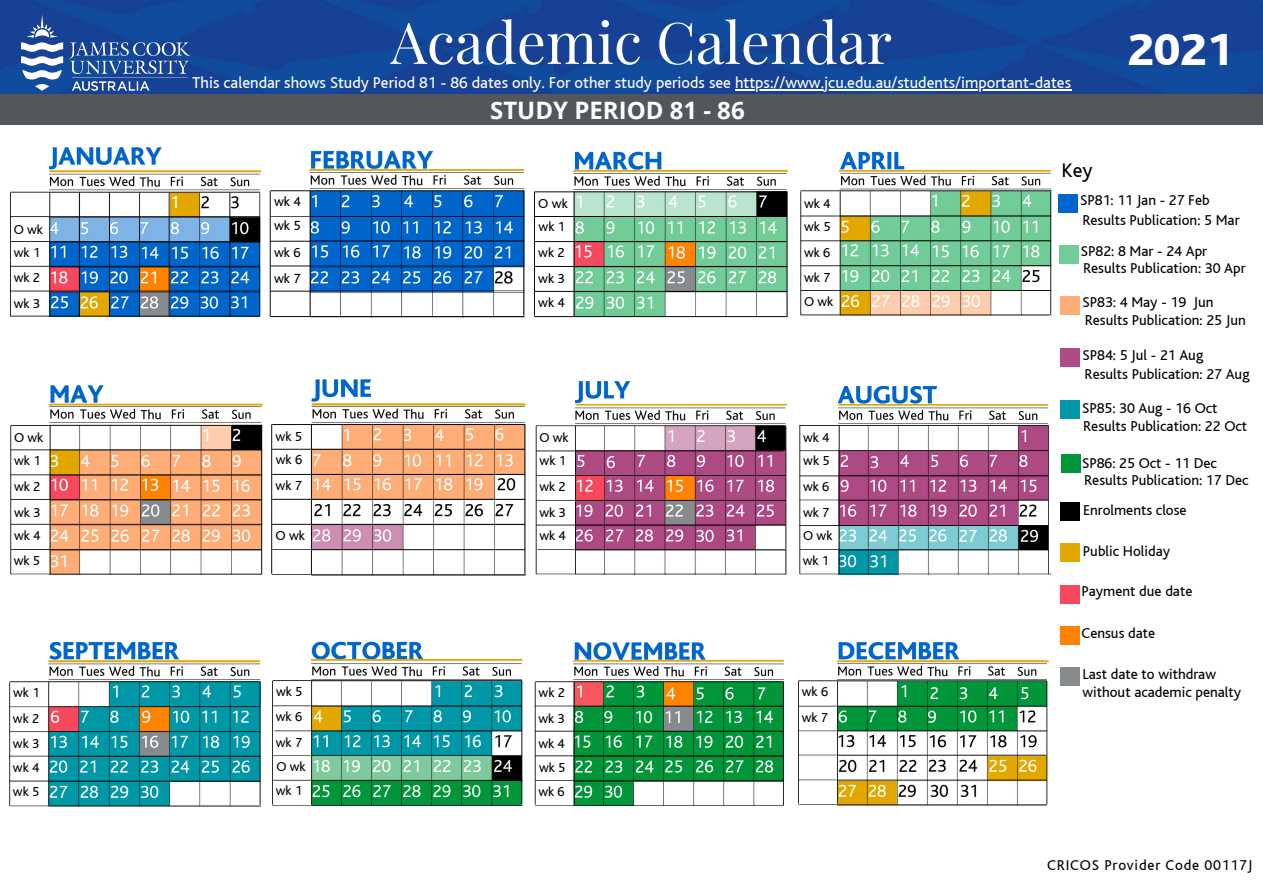
<style>
.page{position:relative;width:1263px;height:894px;background:#fff}
.page>*{position:absolute;margin:0;border:0;box-sizing:border-box;transform-origin:0 0}
.t1{font:57.45px "Playfair Display";color:#fff}
.t2{font:800 47.25px "Bliss";color:#fff}
.t3{font:700 24px "Open Sans";color:#fff}
.t4{font:20.55px "Bliss";color:#000}
.t5{font:16.5px "Bliss";color:#fff}
.t6{font:15px/17.1px "Bliss";color:#000}
.t7{font:15px "Bliss";letter-spacing:.055em;color:#000}
.t8{font:13.8px "Bliss";color:#000}
.t9{font:13.65px "Bliss";color:#000}
</style>
<div class="page">
<img style="left:0;top:0;width:1263px;height:95px">
<div style="left:0;top:95px;width:1263px;height:30px;background:#53565a"></div>
<img style="left:49px;top:642px;width:211px;height:38px">
<img style="left:311px;top:641px;width:211px;height:39px">
<img style="left:22px;top:15px;width:167px;height:75px">
<svg style="left:311px;top:658px;width:211px;height:2px"></svg>
<svg style="left:49px;top:660px;width:211px;height:2px"></svg>
<img style="left:49px;top:385px;width:213px;height:40px">
<svg style="left:49px;top:403px;width:214px;height:2px"></svg>
<img style="left:50px;top:148px;width:210px;height:44px">
<img style="left:310px;top:151px;width:214px;height:39px">
<svg style="left:50px;top:170px;width:211px;height:2px"></svg>
<svg style="left:309px;top:169px;width:215px;height:2px"></svg>
<div style="left:1061px;top:503px;width:19px;height:18px;background:#000"></div>
<div style="left:1060px;top:585px;width:20px;height:18px;background:#f8485e"></div>
<div style="left:1060px;top:626px;width:20px;height:18px;background:#ff8200"></div>
<div style="left:1060px;top:667px;width:20px;height:18px;background:#888b8d"></div>
<div style="left:1060px;top:543px;width:20px;height:18px;background:#e3a800"></div>
<img style="left:838px;top:386px;width:211px;height:38px">
<img style="left:840px;top:152px;width:211px;height:38px">
<img style="left:574px;top:642px;width:210px;height:38px">
<img style="left:837px;top:642px;width:209px;height:38px">
<img style="left:575px;top:381px;width:210px;height:43px">
<svg style="left:837px;top:660px;width:212px;height:2px"></svg>
<svg style="left:574px;top:659px;width:210px;height:2px"></svg>
<svg style="left:577px;top:404px;width:210px;height:1px"></svg>
<img style="left:573px;top:151px;width:215px;height:39px">
<svg style="left:573px;top:170px;width:215px;height:1px"></svg>
<svg style="left:839px;top:170px;width:211px;height:2px"></svg>
<svg style="left:839px;top:404px;width:209px;height:1px"></svg>
<div style="left:1061px;top:455px;width:19px;height:18px;background:#009639"></div>
<div style="left:1058px;top:194px;width:19px;height:18px;background:#06c"></div>
<div style="left:1059px;top:245px;width:19px;height:18px;background:#71cc98"></div>
<div style="left:1060px;top:296px;width:20px;height:18px;background:#fead77"></div>
<div style="left:1060px;top:348px;width:20px;height:18px;background:#ad4b84"></div>
<div style="left:1060px;top:400px;width:20px;height:18px;background:#0098a7"></div>
<img style="left:312px;top:379px;width:213px;height:45px">
<svg style="left:312px;top:403px;width:214px;height:2px"></svg>
<svg style="left:10px;top:192px;width:250px;height:124px"></svg>
<svg style="left:534px;top:191px;width:254px;height:126px"></svg>
<svg style="left:800px;top:190px;width:251px;height:125px"></svg>
<svg style="left:10px;top:425px;width:252px;height:149px"></svg>
<svg style="left:271px;top:424px;width:255px;height:151px"></svg>
<svg style="left:536px;top:425px;width:250px;height:149px"></svg>
<svg style="left:799px;top:425px;width:252px;height:149px"></svg>
<svg style="left:9px;top:681px;width:252px;height:125px"></svg>
<svg style="left:272px;top:680px;width:250px;height:125px"></svg>
<svg style="left:535px;top:681px;width:249px;height:124px"></svg>
<svg style="left:798px;top:680px;width:249px;height:125px"></svg>
<svg style="left:270px;top:190px;width:254px;height:127px"></svg>
<hr style="left:735px;top:89px;width:336px;height:1px;background:#fff">
<p class="t1" style="left:391px;top:2px;width:503px">Academic Calendar</p>
<p class="t3" style="left:490px;top:93px;width:256px">STUDY PERIOD 81 - 86</p>
<p class="t5" style="left:192px;top:74px;width:880px">This calendar shows Study Period 81 - 86 dates only. For other study periods see https://www.jcu.edu.au/students/important-dates</p>
<p class="t2" style="left:1127px;top:25px;width:107px">2021</p>
<p class="t9" style="left:14px;top:222px;width:31px">O wk</p>
<p class="t9" style="left:14px;top:245px;width:28px">wk 1</p>
<p class="t9" style="left:14px;top:271px;width:28px">wk 2</p>
<p class="t9" style="left:14px;top:296px;width:28px">wk 3</p>
<p class="t8" style="left:274px;top:194px;width:28px">wk 4</p>
<p class="t8" style="left:274px;top:218px;width:28px">wk 5</p>
<p class="t8" style="left:274px;top:245px;width:28px">wk 6</p>
<p class="t8" style="left:274px;top:271px;width:28px">wk 7</p>
<p class="t8" style="left:538px;top:196px;width:31px">O wk</p>
<p class="t9" style="left:804px;top:196px;width:28px">wk 4</p>
<p class="t8" style="left:538px;top:219px;width:28px">wk 1</p>
<p class="t8" style="left:538px;top:245px;width:28px">wk 2</p>
<p class="t8" style="left:538px;top:271px;width:28px">wk 3</p>
<p class="t8" style="left:538px;top:295px;width:28px">wk 4</p>
<p class="t9" style="left:804px;top:219px;width:28px">wk 5</p>
<p class="t9" style="left:804px;top:245px;width:28px">wk 6</p>
<p class="t9" style="left:804px;top:271px;width:28px">wk 7</p>
<p class="t9" style="left:804px;top:294px;width:31px">O wk</p>
<p class="t9" style="left:14px;top:430px;width:31px">O wk</p>
<p class="t8" style="left:275px;top:429px;width:28px">wk 5</p>
<p class="t9" style="left:539px;top:430px;width:31px">O wk</p>
<p class="t9" style="left:803px;top:430px;width:28px">wk 4</p>
<p class="t9" style="left:14px;top:453px;width:28px">wk 1</p>
<p class="t9" style="left:14px;top:479px;width:28px">wk 2</p>
<p class="t9" style="left:14px;top:505px;width:28px">wk 3</p>
<p class="t9" style="left:14px;top:528px;width:28px">wk 4</p>
<p class="t9" style="left:14px;top:552px;width:28px">wk 5</p>
<p class="t9" style="left:13px;top:685px;width:28px">wk 1</p>
<p class="t9" style="left:13px;top:710px;width:28px">wk 2</p>
<p class="t9" style="left:13px;top:736px;width:28px">wk 3</p>
<p class="t9" style="left:13px;top:760px;width:28px">wk 4</p>
<p class="t9" style="left:13px;top:784px;width:28px">wk 5</p>
<p class="t8" style="left:276px;top:452px;width:28px">wk 6</p>
<p class="t8" style="left:275px;top:478px;width:28px">wk 7</p>
<p class="t8" style="left:275px;top:528px;width:31px">O wk</p>
<p class="t9" style="left:276px;top:683px;width:28px">wk 5</p>
<p class="t9" style="left:276px;top:709px;width:28px">wk 6</p>
<p class="t9" style="left:276px;top:735px;width:28px">wk 7</p>
<p class="t9" style="left:276px;top:783px;width:28px">wk 1</p>
<p class="t9" style="left:276px;top:759px;width:31px">O wk</p>
<p class="t9" style="left:540px;top:453px;width:28px">wk 1</p>
<p class="t9" style="left:539px;top:479px;width:28px">wk 2</p>
<p class="t9" style="left:539px;top:505px;width:28px">wk 3</p>
<p class="t9" style="left:539px;top:528px;width:28px">wk 4</p>
<p class="t9" style="left:539px;top:685px;width:28px">wk 2</p>
<p class="t9" style="left:538px;top:710px;width:28px">wk 3</p>
<p class="t9" style="left:538px;top:736px;width:28px">wk 4</p>
<p class="t9" style="left:538px;top:784px;width:28px">wk 6</p>
<p class="t9" style="left:539px;top:760px;width:28px">wk 5</p>
<p class="t9" style="left:803px;top:453px;width:28px">wk 5</p>
<p class="t9" style="left:803px;top:479px;width:28px">wk 6</p>
<p class="t9" style="left:803px;top:505px;width:28px">wk 7</p>
<p class="t9" style="left:803px;top:528px;width:31px">O wk</p>
<p class="t9" style="left:803px;top:552px;width:28px">wk 1</p>
<p class="t9" style="left:802px;top:684px;width:28px">wk 6</p>
<p class="t9" style="left:802px;top:709px;width:28px">wk 7</p>
<p class="t4" style="left:1061px;top:160px;width:33px">Key</p>
<p class="t6" style="left:1082px;top:211px;width:159px">Results Publication: 5 Mar</p>
<p class="t6" style="left:1083px;top:260px;width:164px">Results Publication: 30 Apr</p>
<p class="t6" style="left:1085px;top:312px;width:163px">Results Publication: 25 Jun</p>
<p class="t6" style="left:1080px;top:192px;width:131px">SP81: 11 Jan - 27 Feb</p>
<p class="t6" style="left:1081px;top:243px;width:128px">SP82: 8 Mar - 24 Apr</p>
<p class="t6" style="left:1083px;top:294px;width:132px">SP83: 4 May - 19 Jun</p>
<p class="t6" style="left:1083px;top:346px;width:122px">SP84: 5 Jul - 21 Aug</p>
<p class="t6" style="left:1082px;top:399px;width:137px">SP85: 30 Aug - 16 Oct</p>
<p class="t6" style="left:1085px;top:365px;width:166px">Results Publication: 27 Aug</p>
<p class="t6" style="left:1083px;top:417px;width:166px">Results Publication: 22 Oct</p>
<p class="t6" style="left:1082px;top:454px;width:136px">SP86: 25 Oct - 11 Dec</p>
<p class="t6" style="left:1084px;top:471px;width:166px">Results Publication: 17 Dec</p>
<p class="t6" style="left:1083px;top:502px;width:105px">Enrolments close</p>
<p class="t6" style="left:1083px;top:542px;width:89px">Public Holiday</p>
<p class="t6" style="left:1081px;top:583px;width:112px">Payment due date</p>
<p class="t6" style="left:1081px;top:625px;width:75px">Census date</p>
<p class="t6" style="left:1082px;top:666px;width:160px">Last date to withdraw without academic penalty</p>
<p class="t7" style="left:1047px;top:857px;width:207px">CRICOS Provider Code 00117J</p>
</div>
